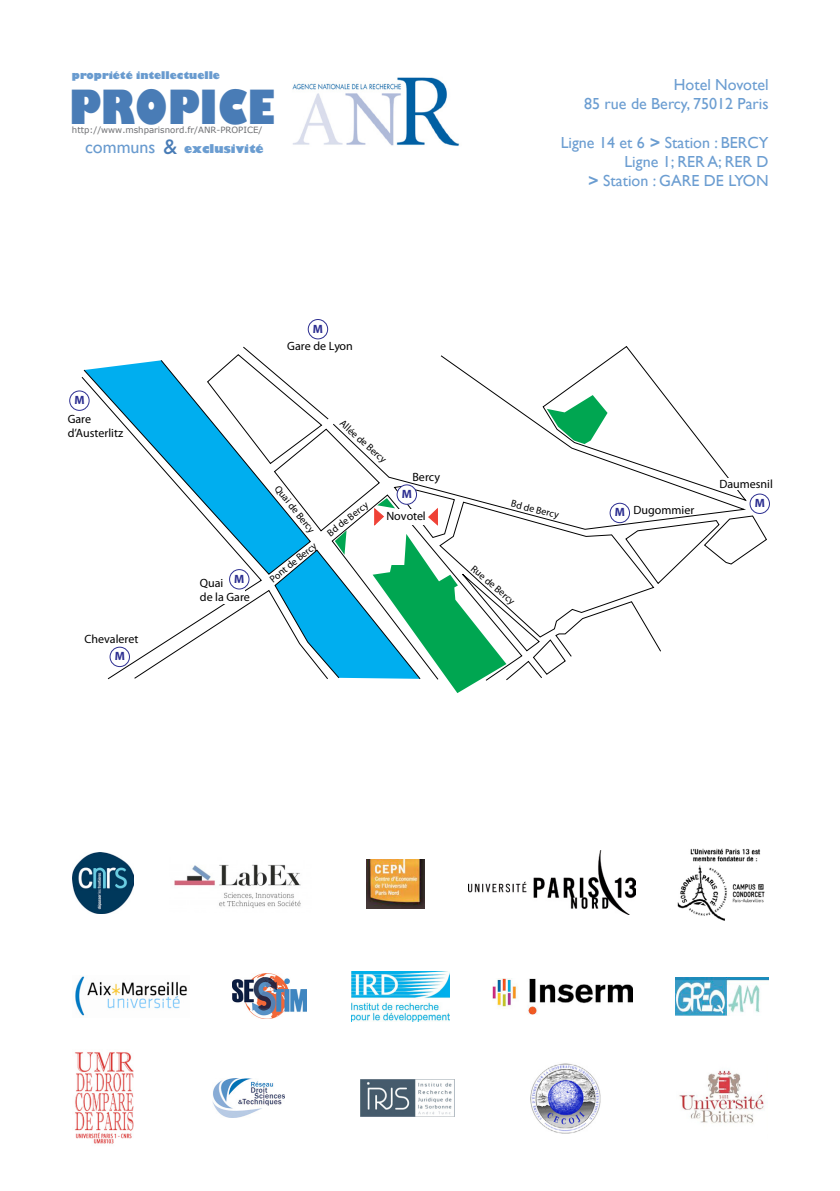
<style>
.page{position:relative;width:840px;height:1191px;background:#fff}
.page>*{position:absolute;margin:0;border:0;box-sizing:border-box;transform-origin:0 0}
.t1{font:800 45.8px "Gill Sans";color:#497cb6;scale:.83 1}
.t2{font:18px "Gill Sans";color:#699bcf}
.t3{font:16px/19.2px "Gill Sans";color:#6b9dd1;text-align:right}
.t4{font:12px/14.4px "Myriad Pro";color:#000}
.t5{font:700 12px "Myriad Pro";color:#2e3092}
.t6{font:800 11.6px "Gill Sans";color:#6b9dd1}
.t7{font:800 10.2px "Gill Sans";color:#699bcf}
.t8{font:10px "Myriad Pro";color:#000}
.t9{font:8.6px "MS Reference Sans Serif";color:#6d6e71}
.s1{font-family:"Gill Sans Std";font-weight:400;font-size:22px;color:#497cb6}
.s2{font-weight:700}
</style>
<div class="page">
<img style="left:72px;top:852px;width:61px;height:61px">
<img style="left:675px;top:977px;width:92px;height:38px">
<img style="left:679px;top:1070px;width:85px;height:53px">
<img style="left:492px;top:978px;width:140px;height:36px">
<img style="left:174px;top:864px;width:127px;height:44px">
<img style="left:351px;top:971px;width:98px;height:50px">
<img style="left:530px;top:1063px;width:71px;height:70px">
<img style="left:677px;top:848px;width:88px;height:72px">
<img style="left:232px;top:974px;width:74px;height:44px">
<img style="left:74px;top:1052px;width:60px;height:92px">
<img style="left:75px;top:976px;width:112px;height:40px">
<img style="left:212px;top:1078px;width:72px;height:39px">
<img style="left:360px;top:1079px;width:94px;height:38px">
<svg style="left:81px;top:377px;width:125px;height:303px"></svg>
<svg style="left:83px;top:360px;width:123px;height:215px"></svg>
<svg style="left:206px;top:346px;width:561px;height:335px"></svg>
<div style="left:718px;top:479px;width:43px;height:11px;background:#fff"></div>
<div style="left:203px;top:588px;width:42px;height:16px;background:#fff"></div>
<div style="left:397px;top:485px;width:19px;height:19px;background:#fff;border-radius:50%"></div>
<div style="left:396px;top:484px;width:21px;height:21px;border:1px solid #2e3092;border-radius:50%"></div>
<div style="left:229px;top:569px;width:20px;height:20px;border:1px solid #2e3092;border-radius:50%"></div>
<div style="left:109px;top:646px;width:21px;height:21px;border:1px solid #2e3092;border-radius:50%"></div>
<div style="left:69px;top:390px;width:21px;height:21px;border:1px solid #2e3092;border-radius:50%"></div>
<div style="left:609px;top:503px;width:20px;height:20px;border:1px solid #2e3092;border-radius:50%"></div>
<div style="left:749px;top:493px;width:20px;height:21px;border:1px solid #2e3092;border-radius:50%"></div>
<div style="left:307px;top:319px;width:21px;height:20px;border:1px solid #2e3092;border-radius:50%"></div>
<svg style="left:546px;top:395px;width:61px;height:49px"></svg>
<svg style="left:273px;top:498px;width:233px;height:195px"></svg>
<img style="left:468px;top:851px;width:167px;height:63px">
<img style="left:366px;top:859px;width:58px;height:50px">
<img style="left:292px;top:77px;width:168px;height:69px">
<p class="t7" style="left:72px;top:68px;width:149px">propriété intellectuelle</p>
<h1 class="t1" style="left:69px;top:79px;width:249px">PROPICE</h1>
<p class="t6" style="left:163px;top:141px;width:101px"><span class="s1">&amp;</span> exclusivité</p>
<p class="t9" style="left:72px;top:124px;width:192px">http://www.mshparisnord.fr/ANR-PROPICE/</p>
<p class="t2" style="left:85px;top:136px;width:72px">communs</p>
<p class="t5" style="left:74px;top:392px;width:12px">M</p>
<p class="t4" style="left:68px;top:411px;width:57px">Gare d’Austerlitz</p>
<p class="t5" style="left:313px;top:321px;width:12px">M</p>
<p class="t4" style="left:287px;top:338px;width:67px">Gare de Lyon</p>
<p class="t8" style="left:345px;top:417px;width:60px;rotate:42deg">Allée de Bercy</p>
<p class="t3" style="left:583px;top:75px;width:186px">Hotel Novotel<br>85 rue de Bercy, 75012 Paris</p>
<p class="t3" style="left:560px;top:133px;width:209px">Ligne 14 et 6 <span class="s2">&gt;</span> Station : BERCY<br>Ligne 1; RER A; RER D<br><span class="s2">&gt;</span> Station : GARE DE LYON</p>
<p class="t4" style="left:84px;top:631px;width:55px">Chevaleret</p>
<p class="t5" style="left:115px;top:648px;width:12px">M</p>
<p class="t5" style="left:234px;top:571px;width:12px">M</p>
<p class="t4" style="left:200px;top:575px;width:51px">Quai<br>de la Gare</p>
<p class="t4" style="left:412px;top:470px;width:29px">Bercy</p>
<p class="t8" style="left:281px;top:483px;width:59px;rotate:51deg">Quai de Bercy</p>
<p class="t5" style="left:401px;top:486px;width:12px">M</p>
<p class="t8" style="left:324px;top:529px;width:50px;rotate:-38deg">Bd de Bercy</p>
<p class="t8" style="left:512px;top:497px;width:50px;rotate:14deg">Bd de Bercy</p>
<p class="t8" style="left:476px;top:563px;width:55px;rotate:40deg">Rue de Bercy</p>
<p class="t4" style="left:386px;top:508px;width:41px">Novotel</p>
<p class="t8" style="left:267px;top:575px;width:59px;rotate:-39deg">Pont de Bercy</p>
<p class="t5" style="left:614px;top:504px;width:12px">M</p>
<p class="t4" style="left:633px;top:502px;width:62px">Dugommier</p>
<p class="t4" style="left:719px;top:477px;width:55px">Daumesnil</p>
<p class="t5" style="left:754px;top:495px;width:12px">M</p>
</div>
